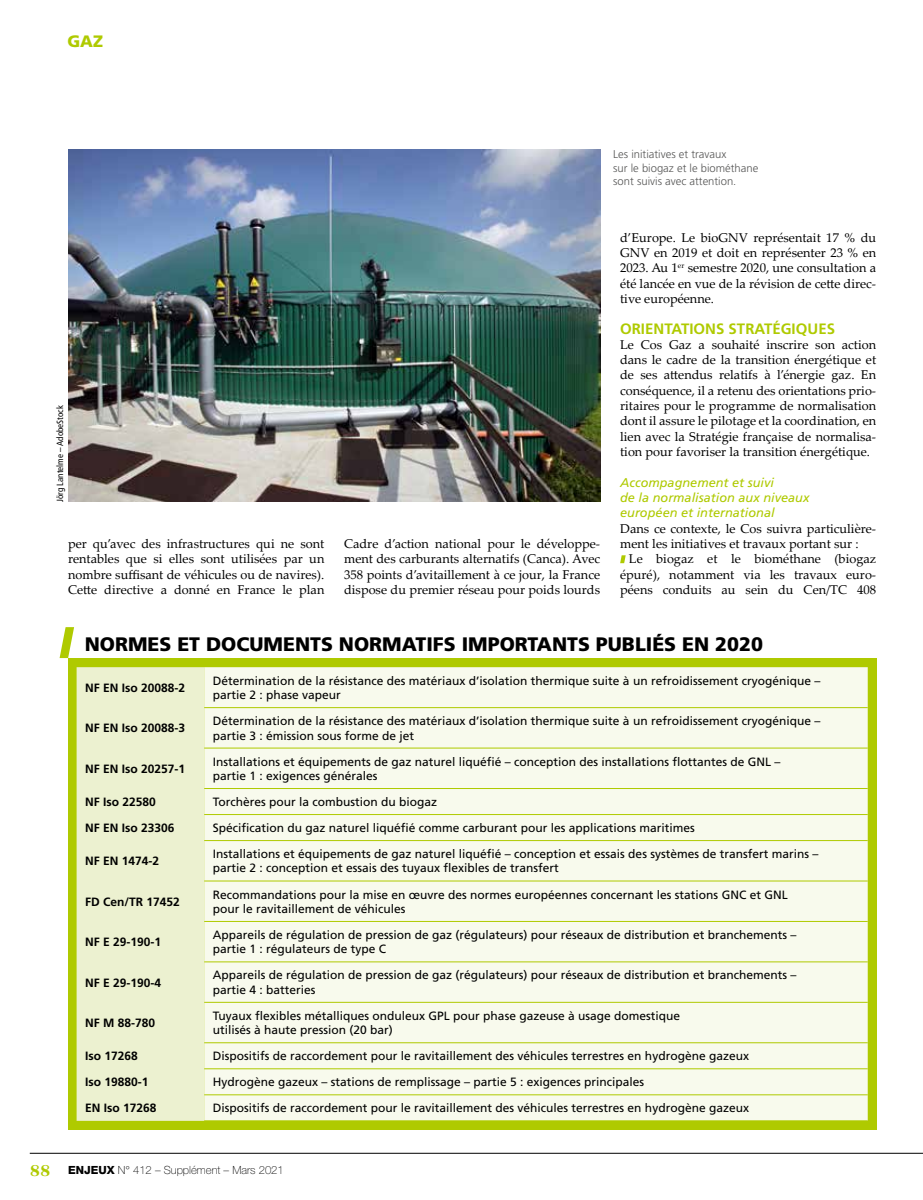
<style>
.page{position:relative;width:923px;height:1200px;background:#fff}
.page>*{position:absolute;margin:0;border:0;box-sizing:border-box;transform-origin:0 0}
.t1{font:900 19.5px "Frutiger";color:#000}
.t2{font:900 16.5px "Frutiger";color:#afca00}
.t3{font:700 15px "Frutiger";color:#afca00}
.t4{font:12.75px/15.3px "Palatino Linotype";color:#000;text-align:justify}
.t5{font:italic 12.75px/15.3px "Frutiger";color:#afca00}
.t6{font:12px/14.4px "Frutiger";color:#000}
.t7{font:700 12px "Frutiger";color:#000}
.t8{font:300 11.25px/13.5px "Frutiger";color:#565655}
.t9{font:100 11.25px "Helvetica Neue";color:#000}
.t10{font:condensed 9px "Frutiger";color:#000}
.s1{font-family:"Fairfield LH";font-weight:800;font-size:16.5px;color:#afca00}
.s2{font-weight:800}
</style>
<div class="page">
<hr style="left:30px;top:1152px;width:893px;height:1px;background:#000">
<svg style="left:620px;top:555px;width:5px;height:8px"></svg>
<div style="left:68px;top:658px;width:808px;height:471px;background:#afca00"></div>
<div style="left:77px;top:667px;width:127px;height:453px;background:#ecf1d0"></div>
<div style="left:204px;top:667px;width:663px;height:453px;background:#f8faed"></div>
<hr style="left:204px;top:707px;width:663px;height:1px;background:#afca00">
<hr style="left:204px;top:747px;width:663px;height:1px;background:#afca00">
<hr style="left:204px;top:788px;width:663px;height:1px;background:#afca00">
<hr style="left:204px;top:814px;width:663px;height:1px;background:#afca00">
<hr style="left:204px;top:840px;width:663px;height:1px;background:#afca00">
<hr style="left:204px;top:880px;width:663px;height:1px;background:#afca00">
<hr style="left:204px;top:920px;width:663px;height:1px;background:#afca00">
<hr style="left:204px;top:961px;width:663px;height:1px;background:#afca00">
<hr style="left:204px;top:1001px;width:663px;height:1px;background:#afca00">
<hr style="left:204px;top:1042px;width:663px;height:1px;background:#afca00">
<hr style="left:204px;top:1068px;width:663px;height:1px;background:#afca00">
<hr style="left:204px;top:1094px;width:663px;height:1px;background:#afca00">
<svg style="left:60px;top:627px;width:14px;height:31px"></svg>
<img style="left:68px;top:150px;width:532px;height:352px">
<h2 class="t2" style="left:67px;top:31px;width:37px">GAZ</h2>
<p class="t10" style="left:55px;top:502px;width:98px;rotate:-90deg">Jörg Lantelme – AdobeStock</p>
<p class="t4" style="left:68px;top:535px;width:258px">per qu’avec des infrastructures qui ne sont rentables que si elles sont utilisées par un nombre suffisant de véhicules ou de navires).<br>Cette directive a donné en France le plan</p>
<p class="t8" style="left:613px;top:148px;width:147px">Les initiatives et travaux<br>sur le biogaz et le biométhane sont suivis avec attention.</p>
<p class="t4" style="left:344px;top:535px;width:257px">Cadre d’action national pour le développe&shy;ment des carburants alternatifs (Canca). Avec 358 points d’avitaillement à ce jour, la France dispose du premier réseau pour poids lourds</p>
<p class="t4" style="left:620px;top:229px;width:257px">d’Europe. Le bioGNV représentait 17 % du GNV en 2019 et doit en représenter 23 % en 2023. Au 1<sup>er</sup> semestre 2020, une consultation a été lancée en vue de la révision de cette direc&shy;tive européenne.</p>
<p class="t3" style="left:620px;top:319px;width:216px">ORIENTATIONS STRATÉGIQUES</p>
<p class="t4" style="left:620px;top:336px;width:257px">Le Cos Gaz a souhaité inscrire son action dans le cadre de la transition énergétique et de ses attendus relatifs à l’énergie gaz. En conséquence, il a retenu des orientations prio&shy;ritaires pour le programme de normalisation dont il assure le pilotage et la coordination, en lien avec la Stratégie française de normalisa&shy;tion pour favoriser la transition énergétique.</p>
<p class="t5" style="left:620px;top:474px;width:191px">Accompagnement et suivi<br>de la normalisation aux niveaux européen et international</p>
<p class="t4" style="left:620px;top:520px;width:257px">Dans ce contexte, le Cos suivra particulière&shy;ment les initiatives et travaux portant sur :</p>
<p class="t4" style="left:620px;top:550px;width:257px;text-indent:9px">Le biogaz et le biométhane (biogaz épuré), notamment via les travaux euro&shy;péens conduits au sein du Cen/TC 408</p>
<h1 class="t1" style="left:85px;top:632px;width:680px">NORMES ET DOCUMENTS NORMATIFS IMPORTANTS PUBLIÉS EN 2020</h1>
<p class="t7" style="left:85px;top:680px;width:102px">NF EN Iso 20088-2</p>
<p class="t6" style="left:213px;top:673px;width:609px">Détermination de la résistance des matériaux d’isolation thermique suite à un refroidissement cryogénique – partie 2 : phase vapeur</p>
<p class="t7" style="left:85px;top:721px;width:102px">NF EN Iso 20088-3</p>
<p class="t6" style="left:213px;top:713px;width:609px">Détermination de la résistance des matériaux d’isolation thermique suite à un refroidissement cryogénique – partie 3 : émission sous forme de jet</p>
<p class="t7" style="left:85px;top:761px;width:102px">NF EN Iso 20257-1</p>
<p class="t6" style="left:213px;top:754px;width:569px">Installations et équipements de gaz naturel liquéfié – conception des installations flottantes de GNL – partie 1 : exigences générales</p>
<p class="t7" style="left:85px;top:794px;width:72px">NF Iso 22580</p>
<p class="t6" style="left:213px;top:794px;width:226px">Torchères pour la combustion du biogaz</p>
<p class="t7" style="left:85px;top:820px;width:91px">NF EN Iso 23306</p>
<p class="t6" style="left:213px;top:820px;width:484px">Spécification du gaz naturel liquéfié comme carburant pour les applications maritimes</p>
<p class="t7" style="left:85px;top:853px;width:76px">NF EN 1474-2</p>
<p class="t6" style="left:213px;top:846px;width:607px">Installations et équipements de gaz naturel liquéfié – conception et essais des systèmes de transfert marins – partie 2 : conception et essais des tuyaux flexibles de transfert</p>
<p class="t7" style="left:85px;top:894px;width:96px">FD Cen/TR 17452</p>
<p class="t6" style="left:213px;top:886px;width:576px">Recommandations pour la mise en œuvre des normes européennes concernant les stations GNC et GNL pour le ravitaillement de véhicules</p>
<p class="t7" style="left:85px;top:934px;width:78px">NF E 29-190-1</p>
<p class="t6" style="left:213px;top:927px;width:585px">Appareils de régulation de pression de gaz (régulateurs) pour réseaux de distribution et branchements – partie 1 : régulateurs de type C</p>
<p class="t7" style="left:85px;top:975px;width:78px">NF E 29-190-4</p>
<p class="t6" style="left:213px;top:967px;width:585px">Appareils de régulation de pression de gaz (régulateurs) pour réseaux de distribution et branchements – partie 4 : batteries</p>
<p class="t7" style="left:85px;top:1015px;width:72px">NF M 88-780</p>
<p class="t6" style="left:213px;top:1008px;width:469px">Tuyaux flexibles métalliques onduleux GPL pour phase gazeuse à usage domestique utilisés à haute pression (20 bar)</p>
<p class="t7" style="left:85px;top:1048px;width:54px">Iso 17268</p>
<p class="t6" style="left:213px;top:1048px;width:538px">Dispositifs de raccordement pour le ravitaillement des véhicules terrestres en hydrogène gazeux</p>
<p class="t7" style="left:85px;top:1074px;width:65px">Iso 19880-1</p>
<p class="t6" style="left:213px;top:1074px;width:433px">Hydrogène gazeux – stations de remplissage – partie 5 : exigences principales</p>
<p class="t7" style="left:85px;top:1100px;width:73px">EN Iso 17268</p>
<p class="t6" style="left:213px;top:1100px;width:538px">Dispositifs de raccordement pour le ravitaillement des véhicules terrestres en hydrogène gazeux</p>
<p class="t9" style="left:30px;top:1163px;width:255px"><span class="s1">88</span> <span class="s2">ENJEUX</span> N° 412 – Supplément – Mars 2021</p>
</div>
